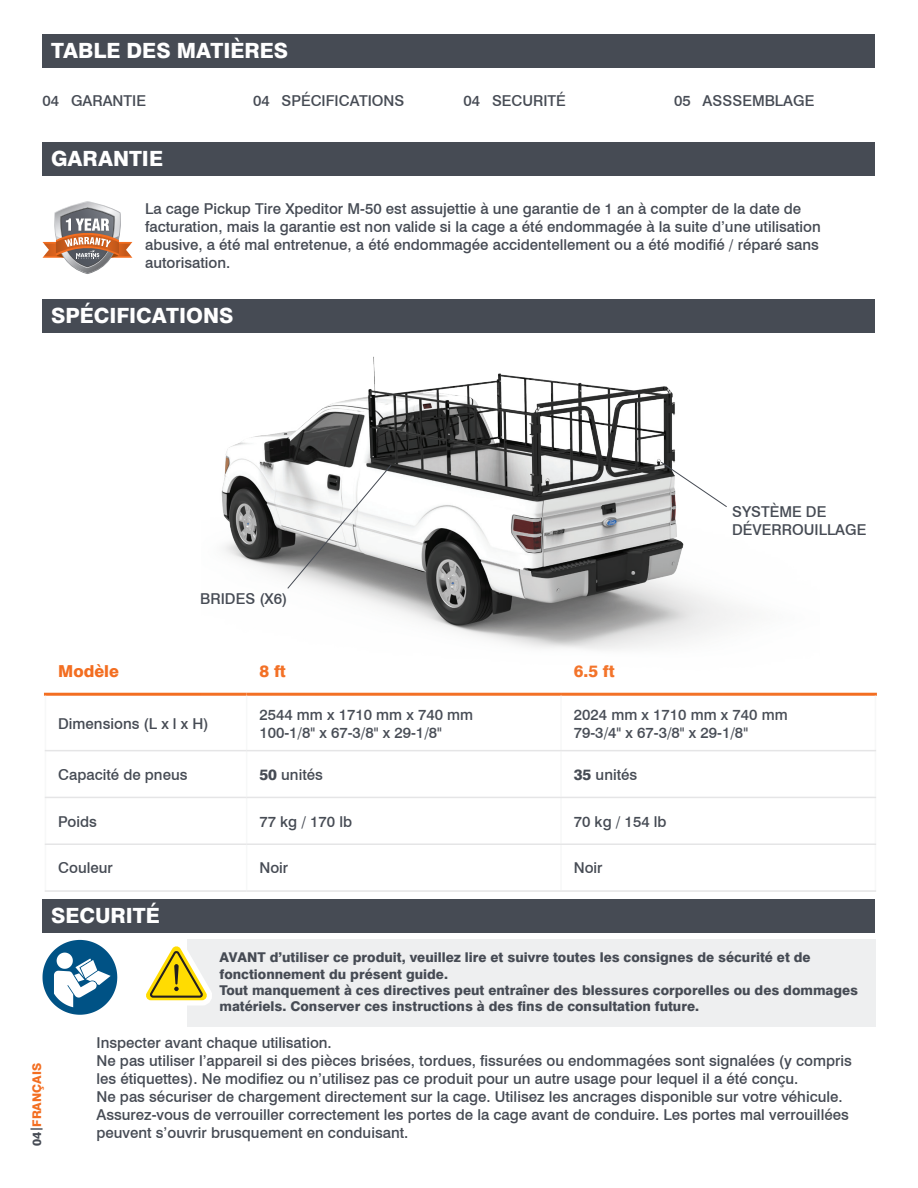
<style>
.page{position:relative;width:918px;height:1188px;background:#fff}
.page>*{position:absolute;margin:0;border:0;box-sizing:border-box;transform-origin:0 0}
.t1{font:800 21px "Swiss 721 BT";color:#fff}
.t2{font:800 16.5px "Swiss 721 BT";color:#f36e21}
.t3{font:500 15px/18px "Swiss 721 BT";color:#464b54}
.t4{font:800 13.5px/16.2px "Swiss 721 BT";color:#464b54}
.t5{font:800 12px "Swiss 721 BT";color:#f36e21}
.t6{font:800 12px "Swiss 721 BT";color:#464b54}
.s1{font-weight:800}
.s2{color:#464b54}
</style>
<div class="page">
<div style="left:43px;top:142px;width:832px;height:34px;background:#464b54"></div>
<div style="left:43px;top:299px;width:832px;height:33px;background:#464b54"></div>
<svg style="left:43px;top:201px;width:89px;height:73px"></svg>
<hr style="left:44px;top:693px;width:203px;height:3px;background:#f36e21">
<hr style="left:561px;top:693px;width:316px;height:3px;background:#f36e21">
<hr style="left:45px;top:696px;width:1px;height:54px;background:#f7f8f8">
<hr style="left:246px;top:696px;width:1px;height:54px;background:#f7f8f8">
<hr style="left:560px;top:696px;width:2px;height:54px;background:#f7f8f8">
<hr style="left:875px;top:696px;width:1px;height:54px;background:#f7f8f8">
<hr style="left:45px;top:751px;width:1px;height:46px;background:#f7f8f8">
<hr style="left:246px;top:751px;width:1px;height:46px;background:#f7f8f8">
<hr style="left:560px;top:751px;width:2px;height:46px;background:#f7f8f8">
<hr style="left:875px;top:751px;width:1px;height:46px;background:#f7f8f8">
<hr style="left:45px;top:798px;width:1px;height:45px;background:#f7f8f8">
<hr style="left:246px;top:798px;width:1px;height:45px;background:#f7f8f8">
<hr style="left:560px;top:798px;width:2px;height:45px;background:#f7f8f8">
<hr style="left:875px;top:798px;width:1px;height:45px;background:#f7f8f8">
<hr style="left:45px;top:845px;width:1px;height:45px;background:#f7f8f8">
<hr style="left:246px;top:845px;width:1px;height:45px;background:#f7f8f8">
<hr style="left:560px;top:845px;width:2px;height:45px;background:#f7f8f8">
<hr style="left:875px;top:845px;width:1px;height:45px;background:#f7f8f8">
<hr style="left:45px;top:750px;width:202px;height:1px;background:#e5e5e6">
<hr style="left:247px;top:750px;width:314px;height:1px;background:#e5e5e6">
<hr style="left:561px;top:750px;width:315px;height:1px;background:#e5e5e6">
<hr style="left:45px;top:797px;width:202px;height:1px;background:#e5e5e6">
<hr style="left:247px;top:797px;width:314px;height:1px;background:#e5e5e6">
<hr style="left:561px;top:797px;width:315px;height:1px;background:#e5e5e6">
<hr style="left:45px;top:843px;width:202px;height:2px;background:#e5e5e6">
<hr style="left:247px;top:843px;width:314px;height:2px;background:#e5e5e6">
<hr style="left:561px;top:843px;width:315px;height:2px;background:#e5e5e6">
<hr style="left:45px;top:890px;width:202px;height:2px;background:#e5e5e6">
<hr style="left:247px;top:890px;width:314px;height:2px;background:#e5e5e6">
<hr style="left:561px;top:890px;width:315px;height:2px;background:#e5e5e6">
<img style="left:201px;top:356px;width:619px;height:340px">
<svg style="left:660px;top:461px;width:68px;height:47px"></svg>
<div style="left:187px;top:939px;width:688px;height:88px;background:#eeeff0"></div>
<svg style="left:43px;top:940px;width:74px;height:75px"></svg>
<svg style="left:132px;top:932px;width:90px;height:73px"></svg>
<div style="left:43px;top:899px;width:832px;height:33px;background:#464b54"></div>
<svg style="left:287px;top:464px;width:105px;height:125px"></svg>
<div style="left:43px;top:34px;width:832px;height:34px;background:#464b54"></div>
<h1 class="t1" style="left:51px;top:38px;width:239px">TABLE DES MATIÈRES</h1>
<p class="t3" style="left:43px;top:92px;width:105px">04 GARANTIE</p>
<p class="t3" style="left:253px;top:92px;width:153px">04 SPÉCIFICATIONS</p>
<p class="t3" style="left:464px;top:92px;width:104px">04 SECURITÉ</p>
<p class="t3" style="left:674px;top:92px;width:142px">05 ASSSEMBLAGE</p>
<h1 class="t1" style="left:51px;top:146px;width:114px">GARANTIE</h1>
<p class="t3" style="left:145px;top:200px;width:677px">La cage Pickup Tire Xpeditor M-50 est assujettie à une garantie de 1 an à compter de la date de facturation, mais la garantie est non valide si la cage a été endommagée à la suite d’une utilisation abusive, a été mal entretenue, a été endommagée accidentellement ou a été modifié / réparé sans autorisation.</p>
<h1 class="t1" style="left:51px;top:303px;width:184px">SPÉCIFICATIONS</h1>
<p class="t3" style="left:200px;top:589px;width:89px">BRIDES (X6)</p>
<p class="t2" style="left:58px;top:661px;width:62px">Modèle</p>
<p class="t2" style="left:259px;top:661px;width:28px">8 ft</p>
<p class="t2" style="left:574px;top:661px;width:43px">6.5 ft</p>
<p class="t3" style="left:732px;top:503px;width:136px">SYSTÈME DE<br>DÉVERROUILLAGE</p>
<p class="t3" style="left:58px;top:714px;width:152px">Dimensions (L x l x H)</p>
<p class="t3" style="left:259px;top:705px;width:215px">2544 mm x 1710 mm x 740 mm<br>100-1/8" x 67-3/8" x 29-1/8"</p>
<p class="t3" style="left:574px;top:705px;width:215px">2024 mm x 1710 mm x 740 mm<br>79-3/4" x 67-3/8" x 29-1/8"</p>
<p class="t3" style="left:58px;top:765px;width:131px">Capacité de pneus</p>
<p class="t3" style="left:259px;top:765px;width:65px"><span class="s1">50</span> unités</p>
<p class="t3" style="left:574px;top:765px;width:65px"><span class="s1">35</span> unités</p>
<p class="t3" style="left:58px;top:812px;width:40px">Poids</p>
<p class="t3" style="left:259px;top:812px;width:94px">77 kg / 170 lb</p>
<p class="t3" style="left:574px;top:812px;width:94px">70 kg / 154 lb</p>
<p class="t3" style="left:58px;top:859px;width:56px">Couleur</p>
<p class="t3" style="left:259px;top:859px;width:30px">Noir</p>
<p class="t3" style="left:574px;top:859px;width:30px">Noir</p>
<h1 class="t1" style="left:51px;top:903px;width:110px">SECURITÉ</h1>
<p class="t4" style="left:220px;top:949px;width:640px">AVANT d’utiliser ce produit, veuillez lire et suivre toutes les consignes de sécurité et de fonctionnement du présent guide.<br>Tout manquement à ces directives peut entraîner des blessures corporelles ou des dommages matériels. Conserver ces instructions à des fins de consultation future.</p>
<p class="t5" style="left:30px;top:1146px;width:84px;rotate:-90deg"><span class="s2">04</span> FRANÇAIS</p>
<p class="t6" style="left:45px;top:1126px;width:7px;rotate:90deg">|</p>
<p class="t3" style="left:97px;top:1034px;width:757px">Inspecter avant chaque utilisation.<br>Ne pas utiliser l’appareil si des pièces brisées, tordues, fissurées ou endommagées sont signalées (y compris les étiquettes). Ne modifiez ou n’utilisez pas ce produit pour un autre usage pour lequel il a été conçu.<br>Ne pas sécuriser de chargement directement sur la cage. Utilisez les ancrages disponible sur votre véhicule.<br>Assurez-vous de verrouiller correctement les portes de la cage avant de conduire. Les portes mal verrouillées peuvent s’ouvrir brusquement en conduisant.</p>
</div>
